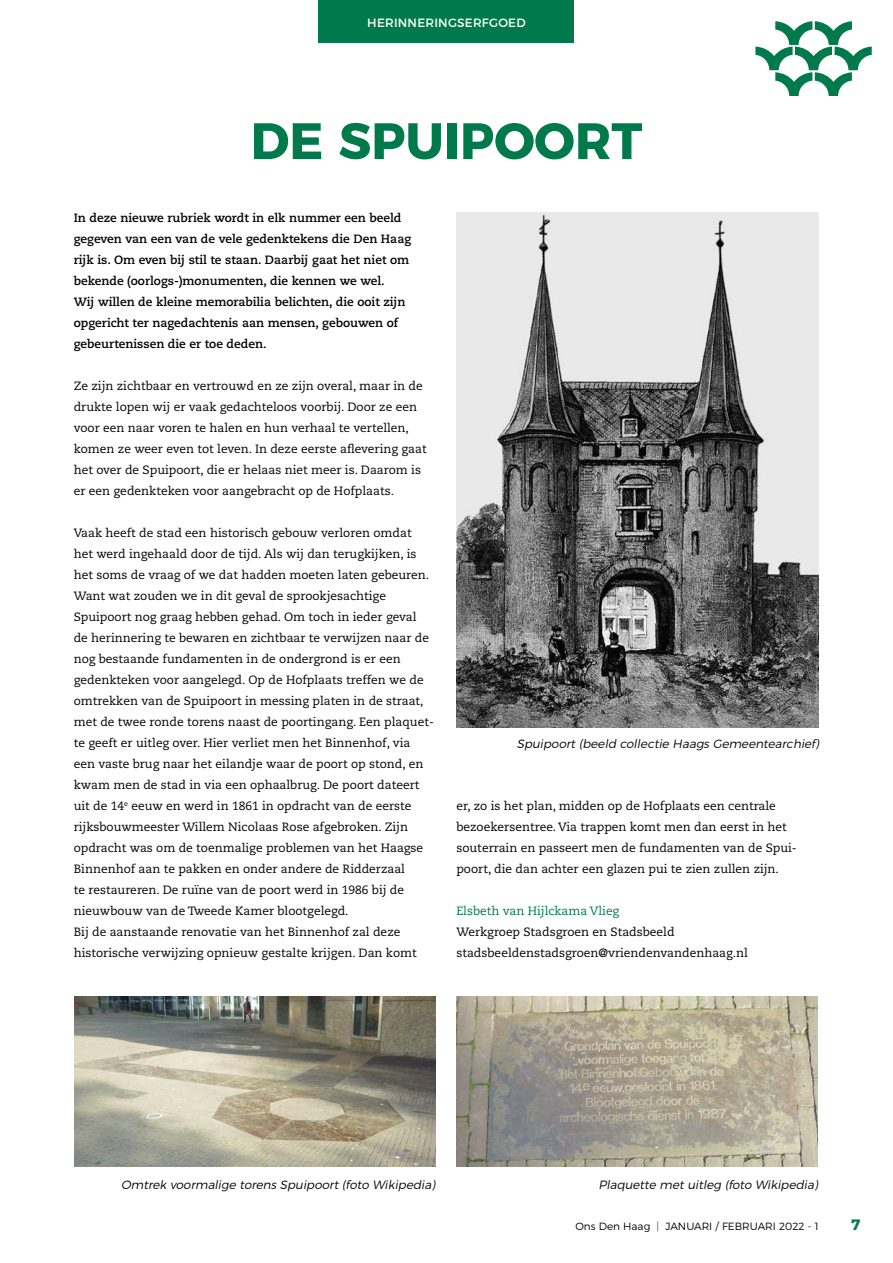
<style>
.page{position:relative;width:893px;height:1263px;background:#fff}
.page>*{position:absolute;margin:0;border:0;box-sizing:border-box;transform-origin:0 0}
.t1{font:700 51px "Montserrat";color:#007a4d}
.t2{font:700 15px "Montserrat";color:#007a4d}
.t3{font:12px/21px "Caecilia LT Std";color:#000}
.t4{font:700 12px/21px "Caecilia LT Std";color:#000}
.t5{font:italic 300 12px "Montserrat";color:#000}
.t6{font:12px "Caecilia LT Std";color:#007a4d}
.t7{font:12px "Montserrat";letter-spacing:.02em;color:#fff}
.t8{font:300 10.5px "Montserrat";color:#000}
.s1{color:#007a4d}
</style>
<div class="page">
<img style="left:456px;top:213px;width:363px;height:514px">
<svg style="left:755px;top:21px;width:117px;height:75px"></svg>
<div style="left:319px;top:0;width:255px;height:43px;background:#007a4d"></div>
<img style="left:74px;top:996px;width:362px;height:170px">
<img style="left:456px;top:996px;width:362px;height:170px">
<p class="t7" style="left:367px;top:13px;width:160px">HERINNERINGSERFGOED</p>
<h1 class="t1" style="left:251px;top:99px;width:393px">DE SPUIPOORT</h1>
<p class="t4" style="left:74px;top:208px;width:339px">In deze nieuwe rubriek wordt in elk nummer een beeld gegeven van een van de vele gedenktekens die Den Haag rijk is. Om even bij stil te staan. Daarbij gaat het niet om bekende (oorlogs-)monumenten, die kennen we wel.<br>Wij willen de kleine memorabilia belichten, die ooit zijn opgericht ter nagedachtenis aan mensen, gebouwen of gebeurtenissen die er toe deden.</p>
<p class="t3" style="left:74px;top:376px;width:354px">Ze zijn zichtbaar en vertrouwd en ze zijn overal, maar in de drukte lopen wij er vaak gedachteloos voorbij. Door ze een voor een naar voren te halen en hun verhaal te vertellen, komen ze weer even tot leven. In deze eerste aflevering gaat het over de Spuipoort, die er helaas niet meer is. Daarom is er een gedenkteken voor aangebracht op de Hofplaats.</p>
<p class="t3" style="left:74px;top:523px;width:362px">Vaak heeft de stad een historisch gebouw verloren omdat het werd ingehaald door de tijd. Als wij dan terugkijken, is het soms de vraag of we dat hadden moeten laten gebeuren.<br>Want wat zouden we in dit geval de sprookjesachtige Spuipoort nog graag hebben gehad. Om toch in ieder geval<br>de herinnering te bewaren en zichtbaar te verwijzen naar de nog bestaande fundamenten in de ondergrond is er een gedenkteken voor aangelegd. Op de Hofplaats treffen we de omtrekken van de Spuipoort in messing platen in de straat, met de twee ronde torens naast de poortingang. Een plaquet&shy;te geeft er uitleg over. Hier verliet men het Binnenhof, via een vaste brug naar het eilandje waar de poort op stond, en kwam men de stad in via een ophaalbrug. De poort dateert uit de 14<sup>e</sup> eeuw en werd in 1861 in opdracht van de eerste rijksbouwmeester Willem Nicolaas Rose afgebroken. Zijn opdracht was om de toenmalige problemen van het Haagse Binnenhof aan te pakken en onder andere de Ridderzaal<br>te restaureren. De ruïne van de poort werd in 1986 bij de nieuwbouw van de Tweede Kamer blootgelegd.<br>Bij de aanstaande renovatie van het Binnenhof zal deze historische verwijzing opnieuw gestalte krijgen. Dan komt</p>
<p class="t5" style="left:517px;top:735px;width:307px">Spuipoort(beeld collectie HaagsGemeentearchief)</p>
<p class="t3" style="left:456px;top:796px;width:342px">er, zo is het plan, midden op de Hofplaats een centrale bezoekersentree. Via trappen komt men dan eerst in het souterrain en passeert men de fundamenten van de Spui&shy;poort, die dan achter een glazen pui te zien zullen zijn.</p>
<p class="t6" style="left:456px;top:904px;width:164px">Elsbeth van Hijlckama Vlieg</p>
<p class="t3" style="left:456px;top:922px;width:293px">Werkgroep Stadsgroen en Stadsbeeld stadsbeeldenstadsgroen@vriendenvandenhaag.nl</p>
<p class="t5" style="left:121px;top:1175px;width:318px">Omtrek voormalige torensSpuipoort(foto Wikipedia)</p>
<p class="t5" style="left:598px;top:1175px;width:224px">Plaquette metuitleg (foto Wikipedia)</p>
<p class="t8" style="left:575px;top:1218px;width:245px">Ons Den Haag <span class="s1">|</span> JANUARI / FEBRUARI 2022 - 1</p>
<p class="t2" style="left:851px;top:1212px;width:11px">7</p>
</div>
